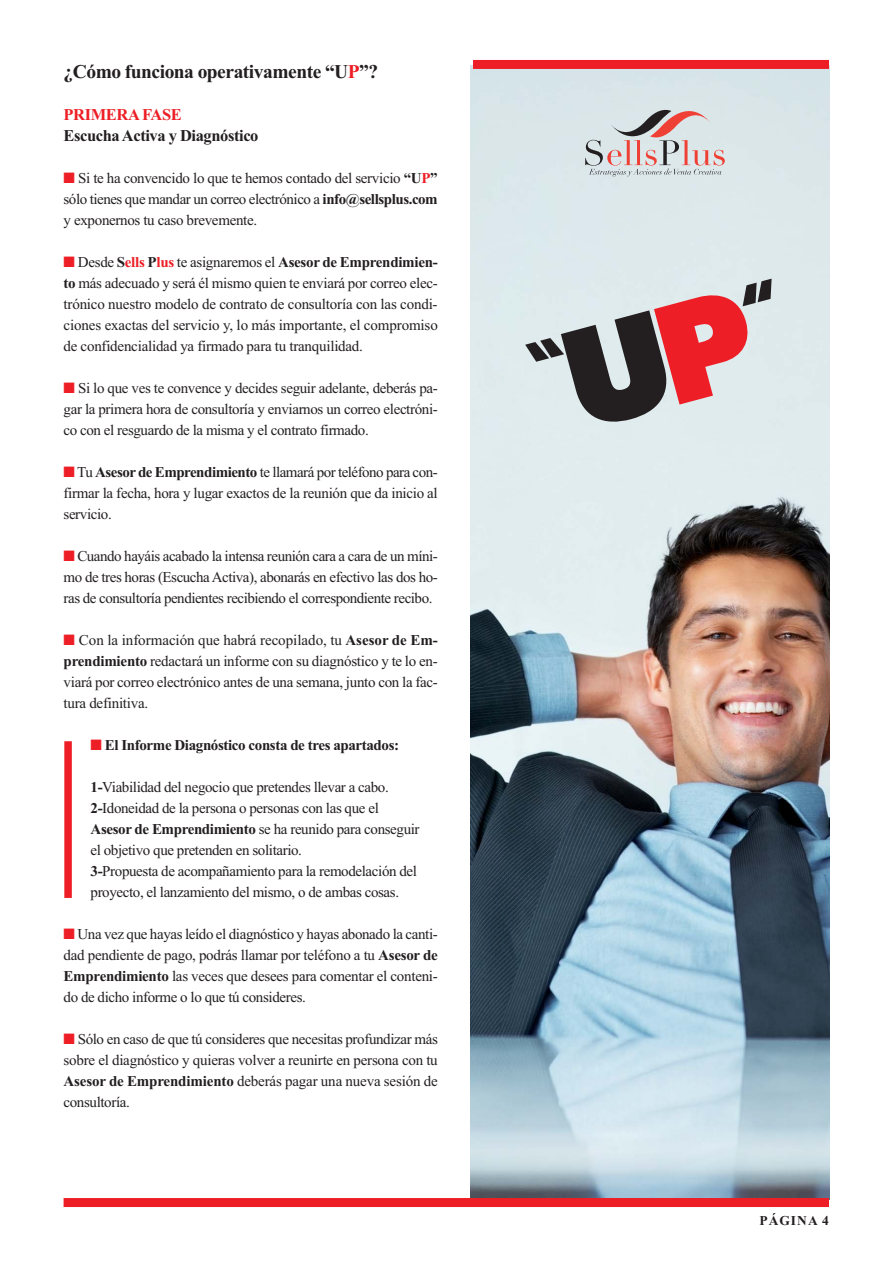
<style>
.page{position:relative;width:893px;height:1263px;background:#fff}
.page>*{position:absolute;margin:0;border:0;box-sizing:border-box;transform-origin:0 0}
.t1{font:700 19.5px "Times New Roman";letter-spacing:-.025em;color:#231f20}
.t2{font:700 16.5px "Times New Roman";letter-spacing:-.025em;color:#231f20}
.t3{font:700 16.5px "Times New Roman";letter-spacing:-.025em;color:#ed1e25}
.t4{font:15px/21px "Times New Roman";letter-spacing:-.025em;color:#231f20;text-align:justify}
.t5{font:700 15px "Times New Roman";letter-spacing:-.025em;color:#231f20}
.t6{font:700 13.5px "Times New Roman";letter-spacing:.075em;color:#231f20}
.s1{color:#ed1e25}
.s2{font-weight:700}
.s3{font-weight:700;color:#ed1e25}
</style>
<div class="page">
<img style="left:470px;top:66px;width:359px;height:1132px">
<div style="left:473px;top:60px;width:356px;height:9px;background:#ed1e25"></div>
<div style="left:64px;top:1198px;width:765px;height:9px;background:#ed1e25"></div>
<div style="left:64px;top:741px;width:8px;height:157px;background:#ed1e25"></div>
<svg style="left:585px;top:101px;width:140px;height:76px;background:#cfc9ca"></svg>
<div style="left:525px;top:279px;width:252px;height:152px;background:#e0ebed"></div>
<h1 class="t1" style="left:64px;top:65px;width:316px">¿Cómo funciona operativamente “U<span class="s1">P</span>”?</h1>
<p class="t3" style="left:64px;top:109px;width:120px">PRIMERA FASE</p>
<p class="t2" style="left:64px;top:130px;width:196px">Escucha Activa y Diagnóstico</p>
<p class="t4" style="left:64px;top:169px;width:376px"><span class="s1">■</span> Si te ha convencido lo que te hemos contado del servicio <span class="s2">“U</span><span class="s3">P</span><span class="s2">” </span>sólo tienes que mandar un correo electrónico a <span class="s2">info@sellsplus.com </span>y exponernos tu caso brevemente.</p>
<p class="t4" style="left:64px;top:253px;width:376px"><span class="s1">■</span> Desde <span class="s2">S</span><span class="s3">ells</span> <span class="s2">P</span><span class="s3">lus</span> te asignaremos el <span class="s2">Asesor de Emprendimien&shy;to</span> más adecuado y será él mismo quien te enviará por correo elec&shy;trónico nuestro modelo de contrato de consultoría con las condi&shy;ciones exactas del servicio y, lo más importante, el compromiso de confidencialidad ya firmado para tu tranquilidad.</p>
<p class="t4" style="left:64px;top:379px;width:376px"><span class="s1">■</span> Si lo que ves te convence y decides seguir adelante, deberás pa&shy;gar la primera hora de consultoría y enviarnos un correo electróni&shy;co con el resguardo de la misma y el contrato firmado.</p>
<p class="t4" style="left:64px;top:463px;width:376px"><span class="s1">■</span> Tu <span class="s2">Asesor de Emprendimiento</span> te llamará por teléfono para con&shy;firmar la fecha, hora y lugar exactos de la reunión que da inicio al servicio.</p>
<p class="t4" style="left:64px;top:547px;width:376px"><span class="s1">■</span> Cuando hayáis acabado la intensa reunión cara a cara de un míni&shy;mo de tres horas (Escucha Activa), abonarás en efectivo las dos ho&shy;ras de consultoría pendientes recibiendo el correspondiente recibo.</p>
<p class="t4" style="left:64px;top:631px;width:376px"><span class="s1">■</span> Con la información que habrá recopilado, tu <span class="s2">Asesor de Em&shy;prendimiento</span> redactará un informe con su diagnóstico y te lo en&shy;viará por correo electrónico antes de una semana, junto con la fac&shy;tura definitiva.</p>
<p class="t5" style="left:91px;top:740px;width:310px"><span class="s1">■</span> El Informe Diagnóstico consta de tres apartados:</p>
<p class="t4" style="left:91px;top:778px;width:331px;text-align:left"><span class="s2">1-</span>Viabilidad del negocio que pretendes llevar a cabo.<br><span class="s2">2-</span>Idoneidad de la persona o personas con las que el <span class="s2">Asesor de Emprendimiento</span> se ha reunido para conseguir el objetivo que pretenden en solitario.<br><span class="s2">3-</span>Propuesta de acompañamiento para la remodelación del proyecto, el lanzamiento del mismo, o de ambas cosas.</p>
<p class="t4" style="left:64px;top:925px;width:376px"><span class="s1">■</span> Una vez que hayas leído el diagnóstico y hayas abonado la canti&shy;dad pendiente de pago, podrás llamar por teléfono a tu <span class="s2">Asesor de Emprendimiento</span> las veces que desees para comentar el conteni&shy;do de dicho informe o lo que tú consideres.</p>
<p class="t4" style="left:64px;top:1030px;width:376px"><span class="s1">■</span> Sólo en caso de que tú consideres que necesitas profundizar más sobre el diagnóstico y quieras volver a reunirte en persona con tu <span class="s2">Asesor de Emprendimiento</span> deberás pagar una nueva sesión de consultoría.</p>
<p class="t6" style="left:759px;top:1216px;width:71px">PÁGINA 4</p>
</div>
